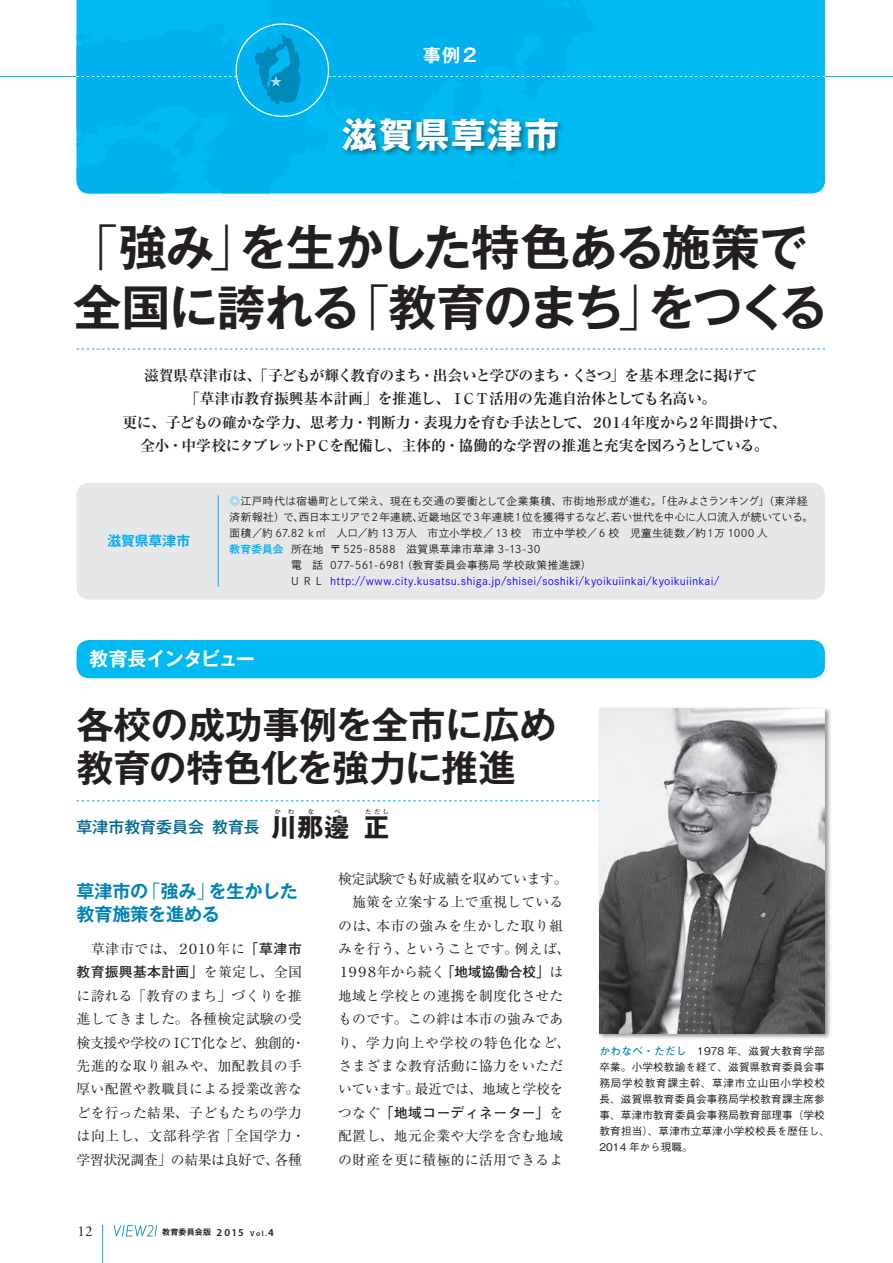
<style>
.page{position:relative;width:893px;height:1263px;background:#fff}
.page>*{position:absolute;margin:0;border:0;box-sizing:border-box;transform-origin:0 0}
.t1{font:700 48.9px/59.6px "Gothic MB101 Pro De";letter-spacing:-.035em;color:#231f20}
.t2{font:700 37.2px/43.5px "Gothic MB101 Pro De";color:#231f20}
.t3{font:700 35.1px "Gothic MB101 Pro";letter-spacing:.035em;color:#fff}
.t4{font:700 25.5px "Gothic MB101 Pro";color:#231f20}
.t5{font:700 19.2px "Gothic MB101 Pro De";letter-spacing:-.055em;color:#fff}
.t6{font:700 18px/23.4px "Gothic MB101 Pro De";letter-spacing:-.01em;color:#0083b6}
.t7{font:700 18px "Gothic MB101 Pro De";color:#fff}
.t8{font:500 15.9px "Gothic MB101 Pro";color:#006991}
.t9{font:700 14.85px/23.4px "Ryumin Pr 6 N";letter-spacing:-.03em;color:#231f20;text-align:center}
.t10{font:14.85px "Adobe Garamond Pro";color:#231f20}
.t11{font:13.8px/23.4px "Ryumin Pro";letter-spacing:.02em;color:#231f20}
.t12{font:700 13.8px "Gothic MB101 Pro De";color:#00aeef}
.t13{font:10.65px "Shuei Go Kin Std L";letter-spacing:.015em;color:#231f20}
.t14{font:500 10.65px/15.9px "Gothic BBB Pro";letter-spacing:.01em;color:#231f20}
.t15{font:10.65px "Shuei Go Kin Std L";letter-spacing:.015em;color:#00f}
.t16{font:10.65px "Shuei Go Kin Std L";letter-spacing:.035em;color:#231f20}
.t17{font:700 7.95px "Gothic MB101 Pro De";letter-spacing:.025em;color:#231f20}
.t18{font:500 6.45px "Gothic BBB Pro";color:#231f20}
.s1{font-family:"Gothic MB101 Pro";font-weight:300}
.s2{color:#00aeef}
.s3{font-family:"Shuei Go Kin Std B";color:#00aeef}
.s4{color:#231f20}
.s5{font-weight:700;font-size:25.5px;color:#231f20}
.s6{font-family:"Futo Go B101 Pro";font-weight:700}
.s7{font-family:"Myriad Pro";font-weight:600;font-size:10.65px}
.s8{font-family:"Myriad Pro";font-weight:600;font-size:7.5px}
.s9{font-family:"Futo Go B101 Pro";font-weight:700;color:#0083b6}
</style>
<div class="page">
<hr style="left:0;top:76px;width:893px;height:1px;background:#00aeef">
<div style="left:77px;top:483px;width:748px;height:117px;background:#e6e7e9;border-radius:13px"></div>
<div style="left:77px;top:640px;width:748px;height:38px;background:#00baf1;border-radius:13px"></div>
<svg style="left:77px;top:0;width:748px;height:193px;background:#01b6ef"></svg>
<svg style="left:114px;top:1225px;width:43px;height:11px"></svg>
<hr style="left:102px;top:1225px;width:1px;height:38px;background:#00aeef">
<div style="left:597px;top:706px;width:235px;height:335px;background:#231f20;opacity:.5"></div>
<img style="left:600px;top:708px;width:225px;height:325px">
<svg style="left:77px;top:349px;width:748px;height:1px"></svg>
<hr style="left:218px;top:495px;width:1px;height:92px;background:#00aeef">
<div style="left:341px;top:116px;width:223px;height:42px;background:#231f20;opacity:.5"></div>
<svg style="left:77px;top:800px;width:523px;height:1px"></svg>
<p class="t7" style="left:423px;top:40px;width:58px">事例２</p>
<p class="t3" style="left:342px;top:106px;width:218px">滋賀県草津市</p>
<p class="t1" style="left:69px;top:212px;width:760px"><span class="s1">「</span>強み<span class="s1">」</span>を生かした特色ある施策で全国に誇れる<span class="s1">「</span>教育のまち<span class="s1">」</span>をつくる</p>
<p class="t9" style="left:122px;top:363px;width:666px">滋賀県草津市は、「子どもが輝く教育のまち・出会いと学びのまち・くさつ」を基本理念に掲げて<br>「草津市教育振興基本計画」を推進し、ＩＣＴ活用の先進自治体としても名高い。<br>更に、子どもの確かな学力、思考力・判断力・表現力を育む手法として、２０１４年度から２年間掛けて、全小・中学校にタブレットＰＣを配備し、主体的・協働的な学習の推進と充実を図ろうとしている。</p>
<p class="t12" style="left:107px;top:530px;width:84px">滋賀県草津市</p>
<p class="t13" style="left:230px;top:494px;width:580px"><span class="s2">◎</span>江戸時代は宿場町として栄え、現在も交通の要衝として企業集積、市街地形成が進む。「住みよさランキング」（東洋経</p>
<p class="t13" style="left:230px;top:510px;width:585px">済新報社）で、西日本エリアで２年連続、近畿地区で３年連続１位を獲得するなど、若い世代を中心に人口流入が続いている。</p>
<p class="t13" style="left:230px;top:526px;width:540px">面積／約 67.82 ｋ㎡　人口／約 13 万人　市立小学校／ 13 校　市立中学校／6 校　児童生徒数／約１万 1000 人</p>
<p class="t13" style="left:230px;top:542px;width:312px"><span class="s3">教育委員会</span> 所在地 〒 525-8588　滋賀県草津市草津 3-13-30</p>
<p class="t16" style="left:291px;top:558px;width:302px">電　話 077-561-6981（教育委員会事務局学校政策推進課）</p>
<p class="t15" style="left:291px;top:574px;width:430px"><span class="s4">U R L</span> http://www.city.kusatsu.shiga.jp/shisei/soshiki/kyoikuiinkai/kyoikuiinkai/</p>
<p class="t5" style="left:89px;top:643px;width:167px">教育長インタビュー</p>
<p class="t2" style="left:77px;top:698px;width:482px">各校の成功事例を全市に広め教育の特色化を強力に推進</p>
<p class="t8" style="left:77px;top:814px;width:222px">草津市教育委員会教育長 <span class="s5">川</span></p>
<p class="t18" style="left:308px;top:806px;width:8px">な</p>
<p class="t18" style="left:334px;top:806px;width:8px">べ</p>
<p class="t18" style="left:365px;top:806px;width:26px">ただし</p>
<p class="t18" style="left:275px;top:806px;width:21px">か わ</p>
<p class="t4" style="left:298px;top:806px;width:54px">那邊</p>
<p class="t4" style="left:364px;top:806px;width:27px">正</p>
<p class="t6" style="left:76px;top:877px;width:223px">草津市の<span class="s1">「</span>強み<span class="s1">」</span>を生かした教育施策を進める</p>
<p class="t11" style="left:77px;top:936px;width:230px">　草津市では、２０１０年に<span class="s6">「草津市教育振興基本計画」</span>を策定し、全国に誇れる「教育のまち」づくりを推進してきました。各種検定試験の受検支援や学校のＩＣＴ化など、独創的・先進的な取り組みや、加配教員の手厚い配置や教職員による授業改善などを行った結果、子どもたちの学力は向上し、文部科学省「全国学力・学習状況調査」の結果は良好で、各種</p>
<p class="t10" style="left:78px;top:1222px;width:16px">12</p>
<p class="t17" style="left:162px;top:1226px;width:113px">教育委員会版 <span class="s7">2015</span> <span class="s8">Vol.</span><span class="s7">4</span></p>
<p class="t11" style="left:337px;top:866px;width:235px">検定試験でも好成績を収めています。　施策を立案する上で重視しているのは、本市の強みを生かした取り組みを行う、ということです。例えば、<br>１９９８年から続く<span class="s6">「地域協働合校」</span>は地域と学校との連携を制度化させたものです。この絆は本市の強みであり、学力向上や学校の特色化など、さまざまな教育活動に協力をいただいています。最近では、地域と学校をつなぐ<span class="s6">「地域コーディネーター」</span>を配置し、地元企業や大学を含む地域の財産を更に積極的に活用できるよ</p>
<p class="t14" style="left:600px;top:1042px;width:232px"><span class="s9">かわなべ・ただし</span> 1978 年、滋賀大教育学部卒業。小学校教諭を経て、滋賀県教育委員会事務局学校教育課主幹、草津市立山田小学校校長、滋賀県教育委員会事務局学校教育課主席参事、草津市教育委員会事務局教育部理事（学校教育担当）、草津市立草津小学校校長を歴任し、<br>2014 年から現職。</p>
</div>
